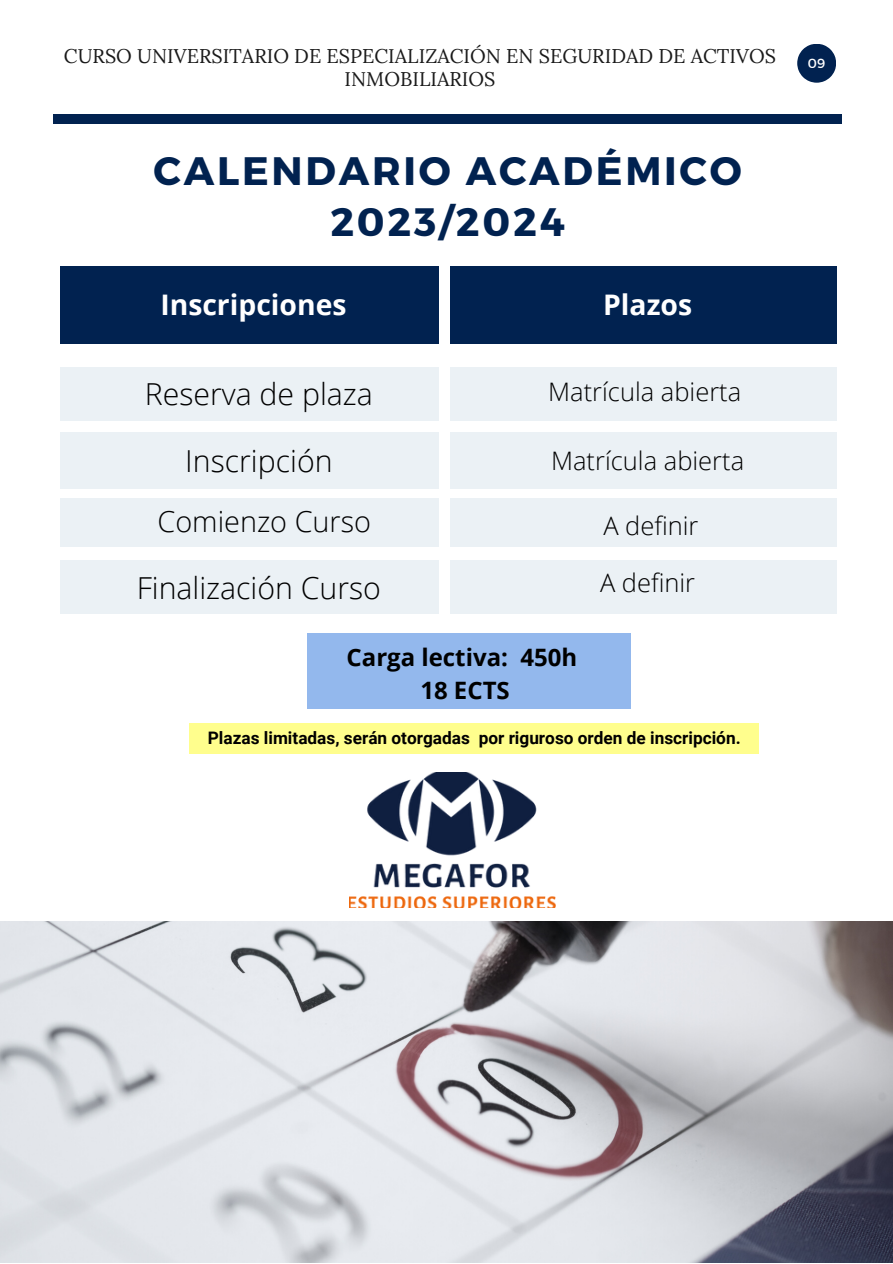
<style>
.page{position:relative;width:893px;height:1264px;background:#fff}
.page>*{position:absolute;margin:0;border:0;box-sizing:border-box;transform-origin:0 0}
.t1{font:700 39.6px "Montserrat";letter-spacing:.07em;color:#012250}
.t2{font:300 30.3px "Open Sans";color:#000}
.t3{font:300 28.8px "Open Sans";color:#000}
.t4{font:700 28.35px "Open Sans";color:#fff}
.t5{font:300 25.5px "Open Sans";color:#000}
.t6{font:700 24px/32.5px "Open Sans";color:#000;text-align:center}
.t7{font:19.8px/23.5px "Lora";color:#191919;text-align:center}
.t8{font:700 17.25px "Roboto";color:#000}
.t9{font:13.2px "Montserrat";color:#fff}
</style>
<div class="page">
<div style="left:53px;top:115px;width:788px;height:9px;background:#012250"></div>
<div style="left:60px;top:266px;width:776px;height:77px;background:#012250"></div>
<div style="left:60px;top:498px;width:776px;height:48px;background:#ebf1f5"></div>
<div style="left:60px;top:560px;width:776px;height:54px;background:#ebf1f5"></div>
<div style="left:60px;top:366px;width:776px;height:54px;background:#ebf1f5"></div>
<div style="left:60px;top:432px;width:776px;height:56px;background:#ebf1f5"></div>
<div style="left:439px;top:262px;width:10px;height:353px;background:#fff"></div>
<div style="left:307px;top:633px;width:324px;height:76px;background:#93b8ed"></div>
<div style="left:189px;top:723px;width:570px;height:31px;background:#fffe8d"></div>
<img style="left:0;top:921px;width:892px;height:341px">
<img style="left:349px;top:772px;width:206px;height:135px">
<svg style="left:797px;top:44px;width:39px;height:39px"></svg>
<p class="t7" style="left:64px;top:44px;width:713px">CURSO UNIVERSITARIO DE ESPECIALIZACIÓN EN SEGURIDAD DE ACTIVOS<br>INMOBILIARIOS</p>
<p class="t1" style="left:153px;top:145px;width:590px">CALENDARIO ACADÉMICO</p>
<p class="t1" style="left:330px;top:196px;width:236px">2023/2024</p>
<p class="t4" style="left:160px;top:285px;width:188px">Inscripciones</p>
<p class="t4" style="left:603px;top:285px;width:90px">Plazos</p>
<p class="t2" style="left:145px;top:373px;width:229px">Reserva de plaza</p>
<p class="t5" style="left:548px;top:373px;width:194px">Matrícula abierta</p>
<p class="t2" style="left:185px;top:439px;width:149px">Inscripción</p>
<p class="t5" style="left:551px;top:443px;width:194px">Matrícula abierta</p>
<p class="t3" style="left:157px;top:501px;width:215px">Comienzo Curso</p>
<p class="t2" style="left:137px;top:567px;width:246px">Finalización Curso</p>
<p class="t5" style="left:603px;top:507px;width:97px">A definir</p>
<p class="t5" style="left:600px;top:564px;width:97px">A definir</p>
<p class="t6" style="left:346px;top:640px;width:232px">Carga lectiva: 450h<br>18 ECTS</p>
<p class="t8" style="left:208px;top:728px;width:534px">Plazas limitadas, serán otorgadas por riguroso orden de inscripción.</p>
<p class="t9" style="left:807px;top:54px;width:19px">09</p>
</div>
